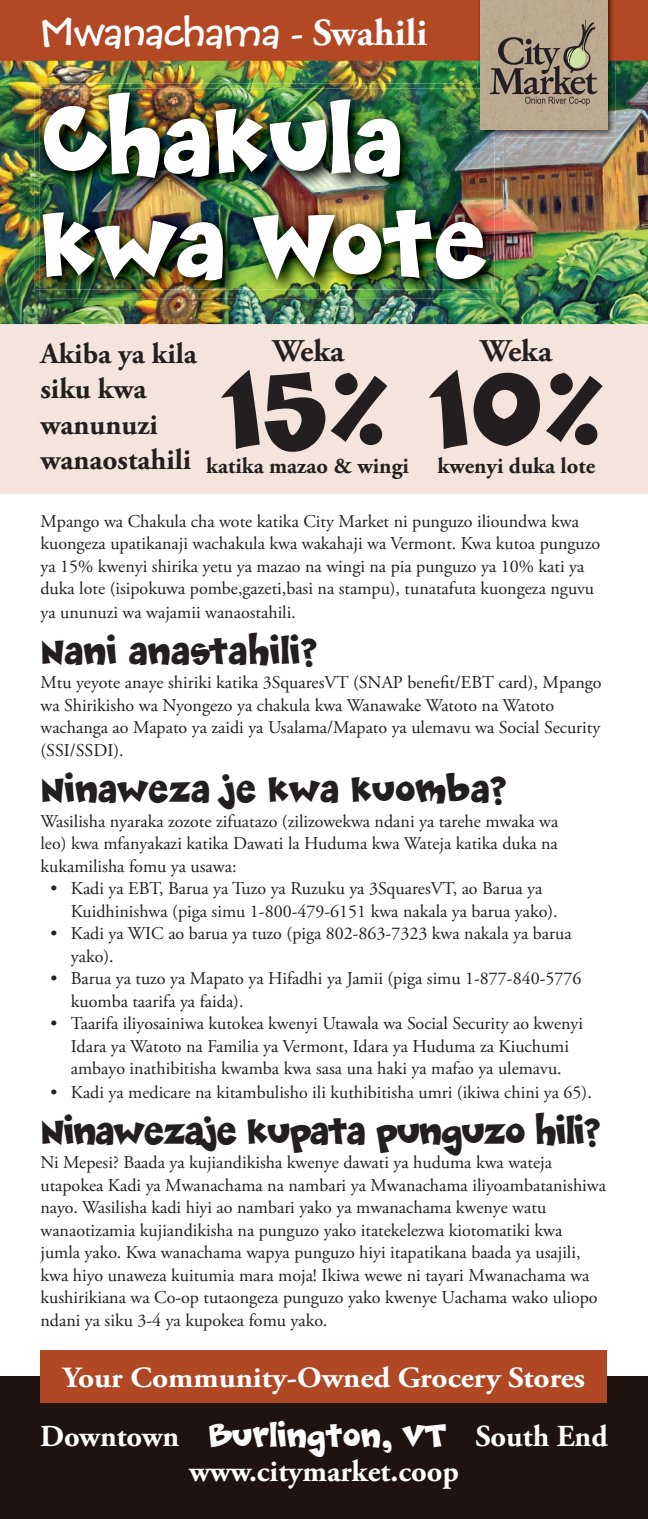
<style>
.page{position:relative;width:648px;height:1519px;background:#fff}
.page>*{position:absolute;margin:0;border:0;box-sizing:border-box;transform-origin:0 0}
.t1{font:149.17px "ORP";color:#231f20}
.t2{font:117px/103.5px "ORP";color:#fff}
.t3{font:45px "ORP";letter-spacing:-.01em;color:#231f20}
.t4{font:45px "Winooski";color:#fff}
.t5{font:700 31.5px "Adobe Garamond Pro";color:#231f20}
.t6{font:700 30.38px/34.9px "Adobe Garamond Pro";color:#fff;text-align:center}
.t7{font:700 29.25px/35.1px "Adobe Garamond Pro";color:#231f20}
.t8{font:700 29.25px "Adobe Garamond Pro";color:#fff;scale:1.07 1}
.t9{font:700 22.5px "Adobe Garamond Pro";color:#231f20}
.t10{font:18px/22.5px "Adobe Garamond Pro";color:#231f20}
.s1{font-family:"Adobe Garamond Pro";font-weight:700;font-size:38.25px}
.s2{font-family:"ORP";font-weight:400;font-size:39.6px}
</style>
<div class="page">
<div style="left:0;top:324px;width:648px;height:169px;background:#f5e4de"></div>
<div style="left:0;top:0;width:648px;height:61px;background:#b34825"></div>
<img style="left:0;top:61px;width:648px;height:263px">
<img style="left:40px;top:137px;width:463px;height:161px">
<img style="left:34px;top:84px;width:443px;height:205px">
<img style="left:40px;top:89px;width:454px;height:200px">
<img style="left:477px;top:0;width:138px;height:137px">
<img style="left:494px;top:130px;width:9px;height:7px">
<img style="left:477px;top:84px;width:17px;height:53px">
<div style="left:480px;top:0;width:128px;height:130px;background:#bba991"></div>
<svg style="left:490px;top:20px;width:108px;height:86px;background:#998b77"></svg>
<div style="left:0;top:1376px;width:648px;height:143px;background:#1f1311"></div>
<div style="left:40px;top:1350px;width:568px;height:52px;background:#b14825"></div>
<h3 class="t4" style="left:40px;top:5px;width:388px">Mwanachama <span class="s1">- Swahili</span></h3>
<h2 class="t2" style="left:40px;top:91px;width:448px">Chakula kwa Wote</h2>
<h3 class="t7" style="left:40px;top:337px;width:158px">Akiba ya kila siku kwa wanunuzi wanaostahili</h3>
<h3 class="t5" style="left:481px;top:332px;width:73px">Weka</h3>
<h3 class="t5" style="left:273px;top:332px;width:73px">Weka</h3>
<h1 class="t1" style="left:220px;top:327px;width:387px">15% 10%</h1>
<p class="t9" style="left:206px;top:453px;width:204px">katika mazao &amp; wingi</p>
<p class="t9" style="left:438px;top:453px;width:159px">kwenyi duka lote</p>
<p class="t10" style="left:40px;top:510px;width:561px">Mpango wa Chakula cha wote katika City Market ni punguzo ilioundwa kwa kuongeza upatikanaji wachakula kwa wakahaji wa Vermont. Kwa kutoa punguzo ya 15% kwenyi shirika yetu ya mazao na wingi na pia punguzo ya 10% kati ya duka lote (isipokuwa pombe,gazeti,basi na stampu), tunatafuta kuongeza nguvu ya ununuzi wa wajamii wanaostahili.</p>
<h3 class="t3" style="left:40px;top:628px;width:278px">Nani anastahili?</h3>
<p class="t10" style="left:40px;top:672px;width:563px">Mtu yeyote anaye shiriki katika 3SquaresVT (SNAP benefit/EBT card), Mpango wa Shirikisho wa Nyongezo ya chakula kwa Wanawake Watoto na Watoto wachanga ao Mapato ya zaidi ya Usalama/Mapato ya ulemavu wa Social Security (SSI/SSDI).</p>
<h3 class="t3" style="left:40px;top:766px;width:467px">Ninaweza je kwa kuomba?</h3>
<p class="t10" style="left:40px;top:810px;width:519px;text-align:justify">Wasilisha nyaraka zozote zifuatazo (zilizowekwa ndani ya tarehe mwaka wa leo) kwa mfanyakazi katika Dawati la Huduma kwa Wateja katika duka na kukamilisha fomu ya usawa:</p>
<p class="t10" style="left:71px;top:878px;width:488px;text-indent:-20px">• Kadi ya EBT, Barua ya Tuzo ya Ruzuku ya 3SquaresVT, ao Barua ya<br>Kuidhinishwa (piga simu 1-800-479-6151 kwa nakala ya barua yako).</p>
<p class="t10" style="left:71px;top:923px;width:502px;text-indent:-20px">• Kadi ya WIC ao barua ya tuzo (piga 802-863-7323 kwa nakala ya barua yako).</p>
<p class="t10" style="left:71px;top:968px;width:512px;text-indent:-20px">• Barua ya tuzo ya Mapato ya Hifadhi ya Jamii (piga simu 1-877-840-5776 kuomba taarifa ya faida).</p>
<p class="t10" style="left:51px;top:1013px;width:534px;text-align:center">• Taarifa iliyosainiwa kutokea kwenyi Utawala wa Social Security ao kwenyi<br>Idara ya Watoto na Familia ya Vermont, Idara ya Huduma za Kiuchumi ambayo inathibitisha kwamba kwa sasa una haki ya mafao ya ulemavu.</p>
<p class="t10" style="left:51px;top:1081px;width:543px">• Kadi ya medicare na kitambulisho ili kuthibitisha umri (ikiwa chini ya 65).</p>
<h3 class="t3" style="left:40px;top:1108px;width:561px">Ninawezaje kupata punguzo hili?</h3>
<p class="t10" style="left:40px;top:1152px;width:567px">Ni Mepesi? Baada ya kujiandikisha kwenye dawati ya huduma kwa wateja utapokea Kadi ya Mwanachama na nambari ya Mwanachama iliyoambatanishiwa nayo. Wasilisha kadi hiyi ao nambari yako ya mwanachama kwenye watu wanaotizamia kujiandikisha na punguzo yako itatekelezwa kiotomatiki kwa jumla yako. Kwa wanachama wapya punguzo hiyi itapatikana baada ya usajili, kwa hiyo unaweza kuitumia mara moja! Ikiwa wewe ni tayari Mwanachama wa kushirikiana wa Co-op tutaongeza punguzo yako kwenye Uachama wako uliopo ndani ya siku 3-4 ya kupokea fomu yako.</p>
<h3 class="t8" style="left:63px;top:1360px;width:490px">Your Community-Owned Grocery Stores</h3>
<h3 class="t6" style="left:40px;top:1420px;width:569px">Downtown <span class="s2">Burlington, VT</span> South End www.citymarket.coop</h3>
</div>
